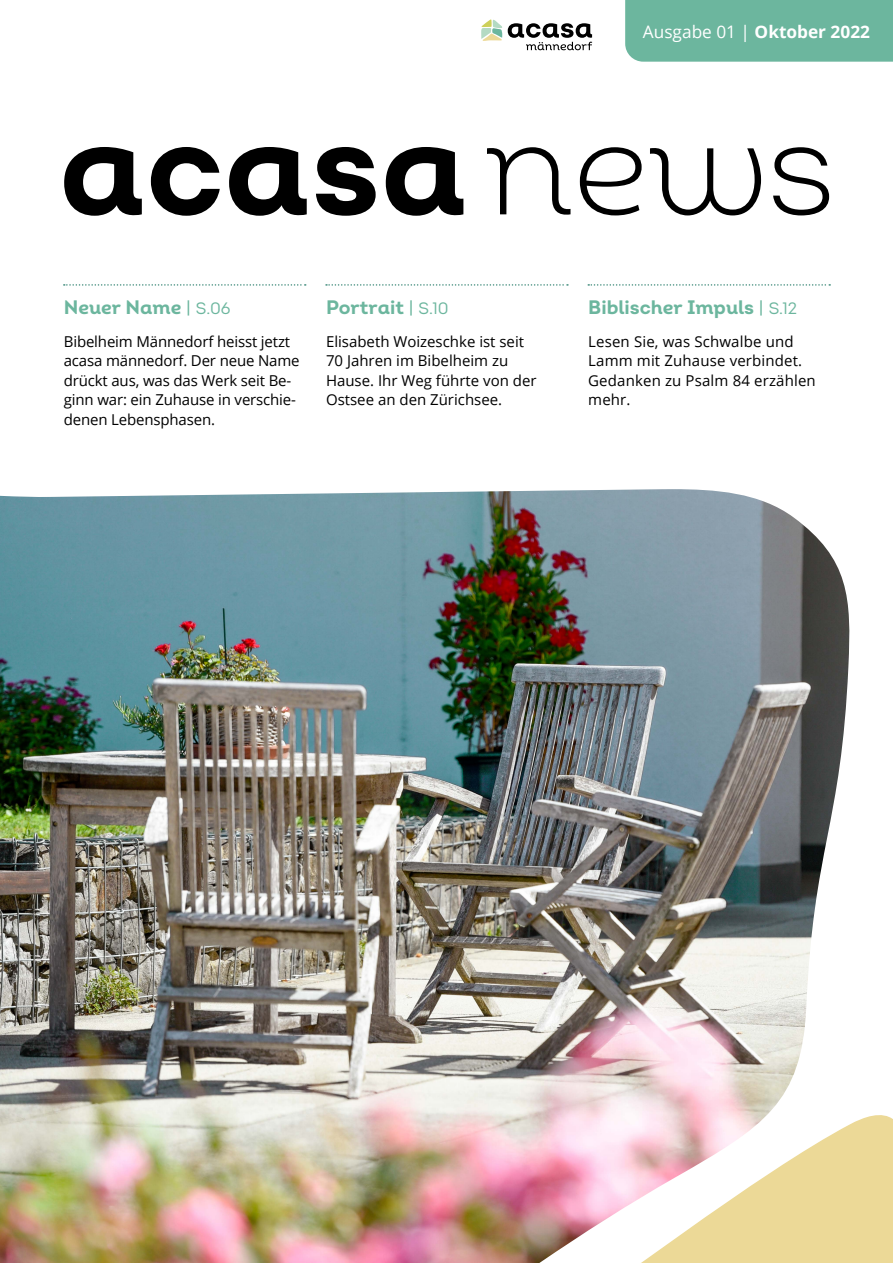
<style>
.page{position:relative;width:893px;height:1263px;background:#fff}
.page>*{position:absolute;margin:0;border:0;box-sizing:border-box;transform-origin:0 0}
.t1{font:136.95px "Intro Bold Alt";color:#000}
.t2{font:19.5px "Intro Bold Alt";color:#6cb69e}
.t3{font:700 17.25px "Open Sans";color:#fff}
.t4{font:15px/19.5px "Open Sans";color:#000}
.s1{font-weight:400}
.s2{font-family:"Intro Light Alt"}
.s3{font-family:"Intro Regular Alt"}
.s4{font-family:"Intro Regular Alt";font-size:16.5px}
</style>
<div class="page">
<img style="left:0;top:489px;width:850px;height:774px">
<img style="left:449px;top:1110px;width:444px;height:153px">
<div style="left:625px;top:0;width:268px;height:62px;background:#6cb69e"></div>
<svg style="left:64px;top:284px;width:242px;height:2px"></svg>
<svg style="left:326px;top:284px;width:242px;height:2px"></svg>
<svg style="left:588px;top:284px;width:242px;height:2px"></svg>
<svg style="left:508px;top:23px;width:84px;height:27px"></svg>
<svg style="left:481px;top:19px;width:21px;height:22px"></svg>
<p class="t3" style="left:643px;top:19px;width:229px"><span class="s1">Ausgabe 01 |</span> Oktober 2022</p>
<h1 class="t1" style="left:59px;top:80px;width:778px">acasa<span class="s2">news</span></h1>
<h2 class="t2" style="left:64px;top:295px;width:168px">Neuer Name <span class="s3">|</span> <span class="s4">S.06</span></h2>
<p class="t4" style="left:64px;top:331px;width:237px">Bibelheim Männedorf heisst jetzt acasa männedorf. Der neue Name drückt aus, was das Werk seit Be&shy;ginn war: ein Zuhause in verschie&shy;denen Lebensphasen.</p>
<h2 class="t2" style="left:326px;top:295px;width:124px">Portrait <span class="s3">|</span> <span class="s4">S.10</span></h2>
<p class="t4" style="left:326px;top:331px;width:212px">Elisabeth Woizeschke ist seit<br>70 Jahren im Bibelheim zu<br>Hause. Ihr Weg führte von der<br>Ostsee an den Zürichsee.</p>
<h2 class="t2" style="left:588px;top:295px;width:210px">Biblischer Impuls <span class="s3">|</span> <span class="s4">S.12</span></h2>
<p class="t4" style="left:588px;top:331px;width:229px">Lesen Sie, was Schwalbe und<br>Lamm mit Zuhause verbindet.<br>Gedanken zu Psalm 84 erzählen mehr.</p>
</div>
